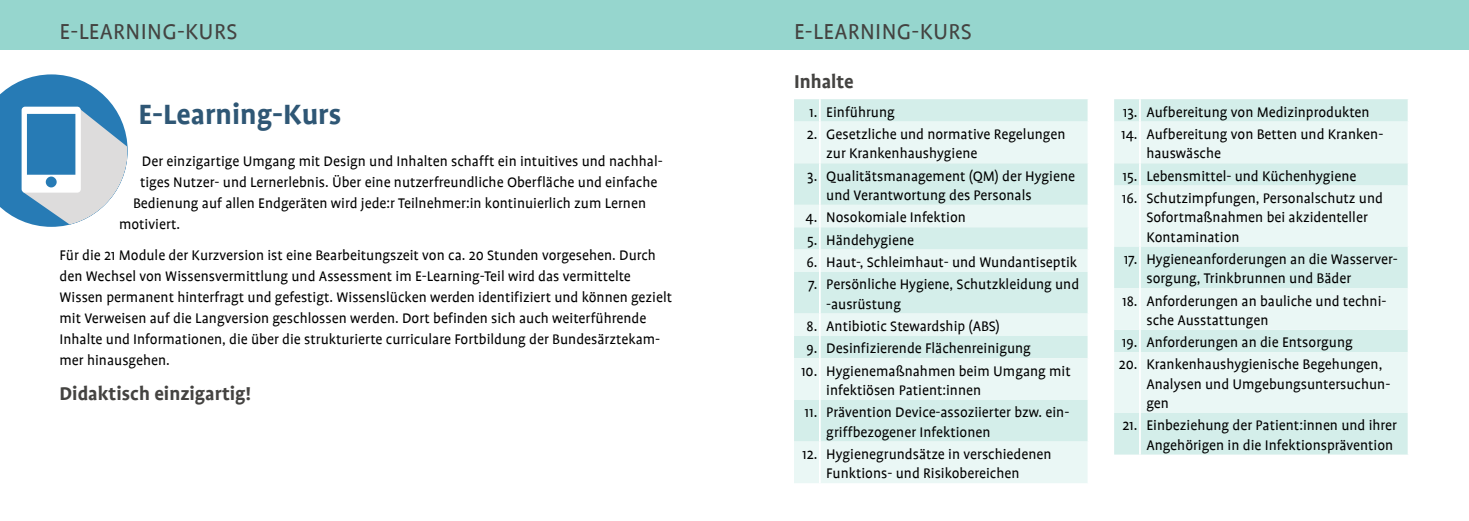
<style>
.page{position:relative;width:1469px;height:521px;background:#fff}
.page>*{position:absolute;margin:0;border:0;box-sizing:border-box;transform-origin:0 0}
.t1{font:700 31.5px "Profile";color:#2f5775}
.t2{font:24.5px "Profile";letter-spacing:.015em;color:#444341}
.t3{font:700 21px "Profile";color:#444341}
.t4{font:15.75px/19.2px "Profile";color:#000}
</style>
<div class="page">
<div style="left:0;top:0;width:1468px;height:50px;background:#96d6ce"></div>
<svg style="left:794px;top:99px;width:293px;height:23px;background:#d5eeea"></svg>
<svg style="left:794px;top:122px;width:293px;height:361px;background:#dff2ef"></svg>
<svg style="left:819px;top:99px;width:1px;height:23px"></svg>
<hr style="left:819px;top:122px;width:1px;height:41px;background:#fff">
<hr style="left:819px;top:163px;width:1px;height:42px;background:#fff">
<svg style="left:819px;top:205px;width:1px;height:67px"></svg>
<hr style="left:819px;top:272px;width:1px;height:42px;background:#fff">
<svg style="left:819px;top:314px;width:1px;height:44px"></svg>
<hr style="left:819px;top:358px;width:1px;height:42px;background:#fff">
<hr style="left:819px;top:400px;width:1px;height:41px;background:#fff">
<hr style="left:819px;top:441px;width:1px;height:42px;background:#fff">
<div style="left:1114px;top:99px;width:293px;height:355px;background:#d4eeea"></div>
<svg style="left:1114px;top:122px;width:293px;height:291px;background:#e3f4f1"></svg>
<svg style="left:1139px;top:99px;width:1px;height:23px"></svg>
<hr style="left:1139px;top:122px;width:1px;height:41px;background:#fff">
<svg style="left:1139px;top:163px;width:1px;height:23px"></svg>
<hr style="left:1139px;top:186px;width:1px;height:60px;background:#fff">
<hr style="left:1139px;top:246px;width:1px;height:42px;background:#fff">
<hr style="left:1139px;top:288px;width:1px;height:42px;background:#fff">
<svg style="left:1139px;top:330px;width:1px;height:22px"></svg>
<hr style="left:1139px;top:352px;width:1px;height:61px;background:#fff">
<hr style="left:1139px;top:413px;width:1px;height:41px;background:#fff">
<svg style="left:0;top:74px;width:128px;height:153px"></svg>
<h2 class="t2" style="left:60px;top:19px;width:179px">E-LEARNING-KURS</h2>
<h2 class="t2" style="left:794px;top:19px;width:179px">E-LEARNING-KURS</h2>
<h1 class="t1" style="left:138px;top:98px;width:204px">E-Learning-Kurs</h1>
<p class="t4" style="left:142px;top:151px;width:522px">Der einzigartige Umgang mit Design und Inhalten schafft ein intuitives und nachhal-</p>
<p class="t4" style="left:140px;top:172px;width:519px">tiges Nutzer- und Lernerlebnis. Über eine nutzerfreundliche Oberfläche und einfache</p>
<p class="t4" style="left:133px;top:193px;width:514px">Bedienung auf allen Endgeräten wird jede:r Teilnehmer:in kontinuierlich zum Lernen</p>
<p class="t4" style="left:119px;top:214px;width:63px">motiviert.</p>
<p class="t4" style="left:60px;top:245px;width:614px;line-height:21px">Für die 21 Module der Kurzversion ist eine Bearbeitungszeit von ca. 20 Stunden vorgesehen. Durch den Wechsel von Wissensvermittlung und Assessment im E-Learning-Teil wird das vermittelte Wissen permanent hinterfragt und gefestigt. Wissenslücken werden identifiziert und können gezielt mit Verweisen auf die Langversion geschlossen werden. Dort befinden sich auch weiterführende Inhalte und Informationen, die über die strukturierte curriculare Fortbildung der Bundesärztekam&shy;mer hinausgehen.</p>
<h3 class="t3" style="left:60px;top:382px;width:193px">Didaktisch einzigartig!</h3>
<h3 class="t3" style="left:794px;top:70px;width:61px">Inhalte</h3>
<p class="t4" style="left:809px;top:102px;width:87px">1. Einführung</p>
<p class="t4" style="left:826px;top:125px;width:241px;text-indent:-20px">2. Gesetzliche und normative Regelungen zur Krankenhaushygiene</p>
<p class="t4" style="left:826px;top:166px;width:250px;text-indent:-19px">3. Qualitätsmanagement (QM) der Hygiene und Verantwortung des Personals</p>
<p class="t4" style="left:805px;top:208px;width:162px">4. Nosokomiale Infektion</p>
<p class="t4" style="left:807px;top:230px;width:109px">5. Händehygiene</p>
<p class="t4" style="left:806px;top:253px;width:272px">6. Haut-, Schleimhaut- und Wundantiseptik</p>
<p class="t4" style="left:826px;top:275px;width:254px;text-indent:-18px">7. Persönliche Hygiene, Schutzkleidung und -ausrüstung</p>
<p class="t4" style="left:806px;top:317px;width:195px">8. Antibiotic Stewardship (ABS)</p>
<p class="t4" style="left:806px;top:339px;width:226px">9. Desinfizierende Flächenreinigung</p>
<p class="t4" style="left:826px;top:361px;width:246px;text-indent:-25px">10. Hygienemaßnahmen beim Umgang mit infektiösen Patient:innen</p>
<p class="t4" style="left:826px;top:403px;width:245px;text-indent:-22px">11. Prävention Device-assoziierter bzw. ein&shy;griffbezogener Infektionen</p>
<p class="t4" style="left:802px;top:445px;width:251px;text-align:center">12. Hygienegrundsätze in verschiedenen<br>Funktions- und Risikobereichen</p>
<p class="t4" style="left:1122px;top:102px;width:248px">13. Aufbereitung von Medizinprodukten</p>
<p class="t4" style="left:1146px;top:125px;width:237px;text-indent:-25px">14. Aufbereitung von Betten und Kranken&shy;hauswäsche</p>
<p class="t4" style="left:1122px;top:166px;width:235px">15. Lebensmittel- und Küchenhygiene</p>
<p class="t4" style="left:1146px;top:189px;width:238px;text-indent:-24px">16. Schutzimpfungen, Personalschutz und<br>Sofortmaßnahmen bei akzidenteller<br>Kontamination</p>
<p class="t4" style="left:1146px;top:249px;width:253px;text-indent:-23px">17. Hygieneanforderungen an die Wasserver&shy;sorgung, Trinkbrunnen und Bäder</p>
<p class="t4" style="left:1146px;top:291px;width:242px;text-indent:-24px">18. Anforderungen an bauliche und techni&shy;sche Ausstattungen</p>
<p class="t4" style="left:1121px;top:333px;width:232px">19. Anforderungen an die Entsorgung</p>
<p class="t4" style="left:1146px;top:355px;width:245px;text-indent:-28px">20. Krankenhaushygienische Begehungen,<br>Analysen und Umgebungsuntersuchun&shy;gen</p>
<p class="t4" style="left:1122px;top:416px;width:276px;text-align:right">21. Einbeziehung der Patient:innen und ihrer<br>Angehörigen in die Infektionsprävention</p>
</div>
